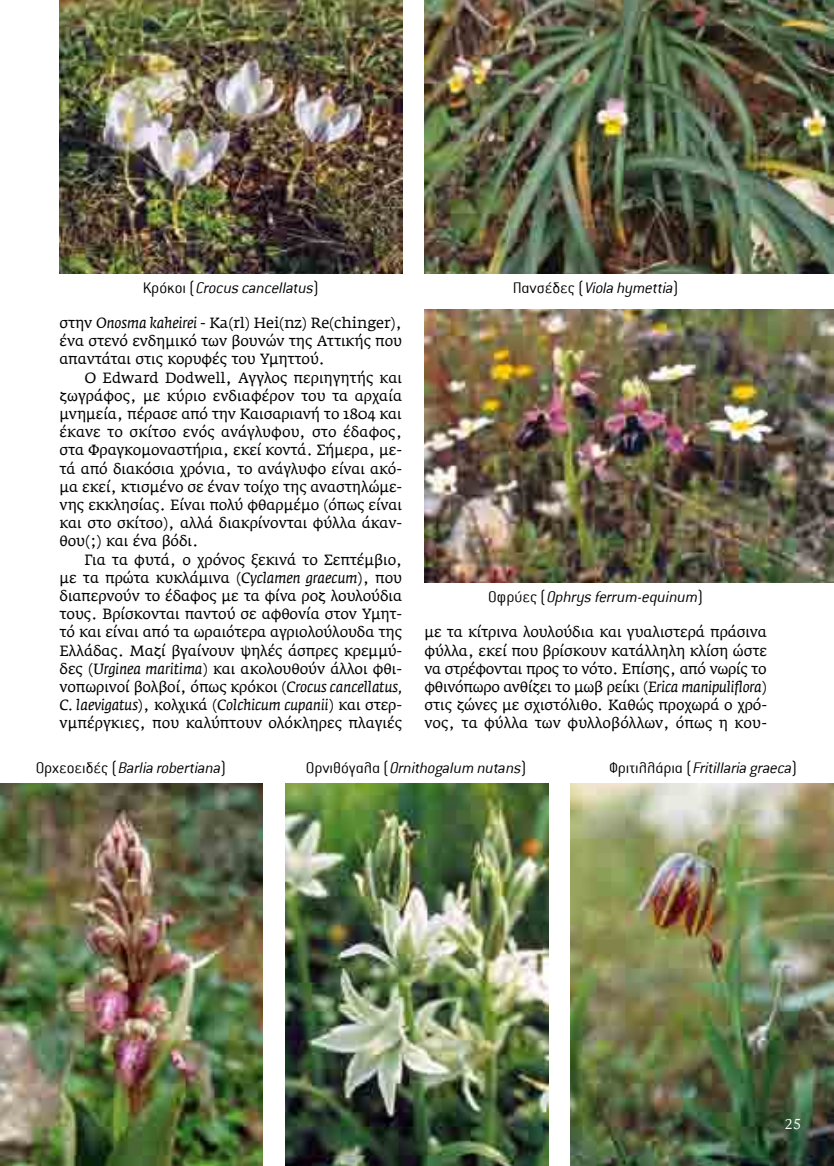
<style>
.page{position:relative;width:834px;height:1166px;background:#fff}
.page>*{position:absolute;margin:0;border:0;box-sizing:border-box;transform-origin:0 0}
.t1{font:italic 300 16.97px "Conduit ITC Hellenic";color:#000}
.t2{font:15.75px "Legacy Sans ITC Hel";color:#fff}
.t3{font:14.7px/18.2px "Fedra Serif AGR";letter-spacing:-.005em;color:#000;text-align:justify}
.s1{font-style:normal}
.s2{font-style:italic}
</style>
<div class="page">
<img style="left:60px;top:0;width:342px;height:273px">
<img style="left:424px;top:0;width:409px;height:273px">
<img style="left:424px;top:310px;width:409px;height:273px">
<img style="left:0;top:783px;width:262px;height:383px">
<img style="left:285px;top:783px;width:263px;height:383px">
<img style="left:570px;top:783px;width:263px;height:383px">
<p class="t1" style="left:143px;top:279px;width:178px"><span class="s1">Κ ρ ό κ ο ι (</span> Crocus cancellatus<span class="s1">)</span></p>
<p class="t1" style="left:513px;top:279px;width:167px"><span class="s1">Π α νσ έ δ ε ς (</span> Viola hymettia<span class="s1">)</span></p>
<p class="t3" style="left:60px;top:314px;width:344px">στην <span class="s2">Onosma kaheirei</span> - Ka(rl) Hei(nz) Re(chinger), ένα στενό ενδημικό των βουνών της Αττικής που απαντάται στις κορυφές του Υμηττού.</p>
<p class="t3" style="left:60px;top:369px;width:344px;text-indent:25px">Ο Edward Dodwell, Αγγλος περιηγητής και ζωγράφος, με κύριο ενδιαφέρον του τα αρχαία μνημεία, πέρασε από την Καισαριανή το 1804 και έκανε το σκίτσο ενός ανάγλυφου, στο έδαφος, στα Φραγκομοναστήρια, εκεί κοντά. Σήμερα, με&shy;τά από διακόσια χρόνια, το ανάγλυφο είναι ακό&shy;μα εκεί, κτισμένο σε έναν τοίχο της αναστηλώμε&shy;νης εκκλησίας. Είναι πολύ φθαρμέμο (όπως είναι και στο σκίτσο), αλλά διακρίνονται φύλλα άκαν&shy;θου(;) και ένα βόδι.</p>
<p class="t3" style="left:60px;top:551px;width:344px;text-indent:25px">Για τα φυτά, ο χρόνος ξεκινά το Σεπτέμβιο, με τα πρώτα κυκλάμινα (<span class="s2">Cyclamen graecum</span>), που διαπερνούν το έδαφος με τα φίνα ροζ λουλούδια τους. Βρίσκονται παντού σε αφθονία στον Υμητ&shy;τό και είναι από τα ωραιότερα αγριολούλουδα της Ελλάδας. Μαζί βγαίνουν ψηλές άσπρες κρεμμύ&shy;δες (<span class="s2">Urginea maritima</span>) και ακολουθούν άλλοι φθι&shy;νοπωρινοί βολβοί, όπως κρόκοι (<span class="s2">Crocus cancellatus, C. laevigatus</span>), κολχικά (<span class="s2">Colchicum cupanii</span>) και στερ&shy;νμπέργκιες, που καλύπτουν ολόκληρες πλαγιές</p>
<p class="t1" style="left:488px;top:589px;width:216px"><span class="s1">Ο φ ρ ύ ε ς (</span> Ophrys ferrum-equinum<span class="s1">)</span></p>
<p class="t3" style="left:424px;top:624px;width:344px">με τα κίτρινα λουλούδια και γυαλιστερά πράσινα φύλλα, εκεί που βρίσκουν κατάλληλη κλίση ώστε να στρέφονται προς το νότο. Επίσης, από νωρίς το φθινόπωρο ανθίζει το μωβ ρείκι (<span class="s2">Erica manipuliflora</span>) στις ζώνες με σχιστόλιθο. Καθώς προχωρά ο χρό&shy;νος, τα φύλλα των φυλλοβόλλων, όπως η κου-</p>
<p class="t1" style="left:36px;top:759px;width:192px"><span class="s1">Ο ρχε ο ε ι δ έ ς (</span> Barlia robertiana<span class="s1">)</span></p>
<p class="t1" style="left:306px;top:759px;width:222px"><span class="s1">Ο ρνι θ όγα λ α (</span> Ornithogalum nutans<span class="s1">)</span></p>
<p class="t1" style="left:609px;top:759px;width:189px"><span class="s1">Φ ρ ι τ ι λ λ ά ρ ι α (</span> Fritillaria graeca<span class="s1">)</span></p>
<p class="t2" style="left:784px;top:1115px;width:18px">25</p>
</div>
